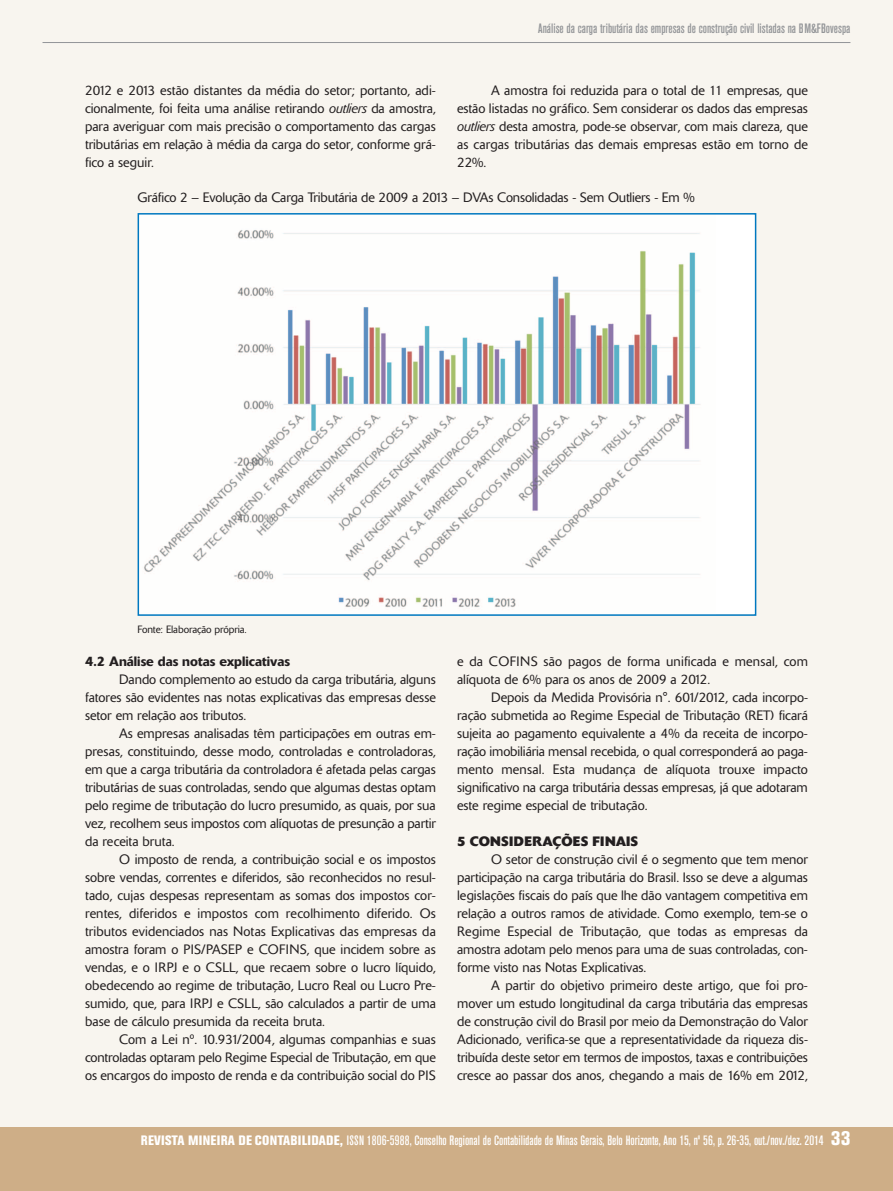
<style>
.page{position:relative;width:893px;height:1191px;background:#f8f5ef}
.page>*{position:absolute;margin:0;border:0;box-sizing:border-box;transform-origin:0 0}
.t1{font:300 13.5px/18px "Delta";color:#231f20;text-align:justify}
.t2{font:500 condensed 13.5px "Akzidenz Grotesk BE";color:#fff}
.t3{font:500 condensed 13.5px "Akzidenz Grotesk BE";color:#939598}
.t4{font:500 13.5px "Delta";color:#231f20}
.t5{font:700 13.5px "Delta";letter-spacing:.02em;color:#231f20}
.t6{font:300 10.5px "Delta";letter-spacing:-.01em;color:#231f20}
.s1{font-style:italic}
.s2{font-weight:800}
.s3{font-weight:800;font-size:19.5px}
</style>
<div class="page">
<div style="left:0;top:1127px;width:893px;height:64px;background:#ceae87"></div>
<hr style="left:43px;top:42px;width:807px;height:1px;background:#939598">
<div style="left:139px;top:214px;width:616px;height:400px;background:#fff"></div>
<img style="left:144px;top:230px;width:557px;height:379px">
<div style="left:138px;top:213px;width:618px;height:403px;border:2px solid #0078c0"></div>
<p class="t3" style="left:538px;top:23px;width:314px">Análise da carga tributária das empresas de construção civil listadas na BM&amp;FBovespa</p>
<p class="t1" style="left:85px;top:82px;width:352px">2012 e 2013 estão distantes da média do setor; portanto, adi&shy;cionalmente, foi feita uma análise retirando <span class="s1">outliers</span> da amostra, para averiguar com mais precisão o comportamento das cargas tributárias em relação à média da carga do setor, conforme grá&shy;fico a seguir.</p>
<p class="t1" style="left:457px;top:82px;width:352px;text-indent:34px">A amostra foi reduzida para o total de 11 empresas, que estão listadas no gráfico. Sem considerar os dados das empresas <span class="s1">outliers</span> desta amostra, pode-se observar, com mais clareza, que as cargas tributárias das demais empresas estão em torno de 22%.</p>
<p class="t1" style="left:138px;top:189px;width:559px">Gráfico 2 – Evolução da Carga Tributária de 2009 a 2013 – DVAs Consolidadas - Sem Outliers - Em %</p>
<p class="t6" style="left:138px;top:625px;width:111px">Fonte: Elaboração própria.</p>
<p class="t4" style="left:85px;top:657px;width:207px">4.2 Análise das notas explicativas</p>
<p class="t1" style="left:85px;top:672px;width:352px;text-indent:34px">Dando complemento ao estudo da carga tributária, alguns fatores são evidentes nas notas explicativas das empresas desse setor em relação aos tributos.</p>
<p class="t1" style="left:85px;top:726px;width:352px;text-indent:34px">As empresas analisadas têm participações em outras em&shy;presas, constituindo, desse modo, controladas e controladoras, em que a carga tributária da controladora é afetada pelas cargas tributárias de suas controladas, sendo que algumas destas optam pelo regime de tributação do lucro presumido, as quais, por sua vez, recolhem seus impostos com alíquotas de presunção a partir da receita bruta.</p>
<p class="t1" style="left:85px;top:852px;width:352px;text-indent:34px">O imposto de renda, a contribuição social e os impostos sobre vendas, correntes e diferidos, são reconhecidos no resul&shy;tado, cujas despesas representam as somas dos impostos cor&shy;rentes, diferidos e impostos com recolhimento diferido. Os tributos evidenciados nas Notas Explicativas das empresas da amostra foram o PIS/PASEP e COFINS, que incidem sobre as vendas, e o IRPJ e o CSLL, que recaem sobre o lucro líquido, obedecendo ao regime de tributação, Lucro Real ou Lucro Pre&shy;sumido, que, para IRPJ e CSLL, são calculados a partir de uma base de cálculo presumida da receita bruta.</p>
<p class="t1" style="left:85px;top:1032px;width:352px;text-indent:34px">Com a Lei nº. 10.931/2004, algumas companhias e suas controladas optaram pelo Regime Especial de Tributação, em que os encargos do imposto de renda e da contribuição social do PIS</p>
<p class="t1" style="left:457px;top:654px;width:352px">e da COFINS são pagos de forma unificada e mensal, com alíquota de 6% para os anos de 2009 a 2012.</p>
<p class="t1" style="left:457px;top:690px;width:352px;text-indent:34px">Depois da Medida Provisória n°. 601/2012, cada incorpo&shy;ração submetida ao Regime Especial de Tributação (RET) ficará sujeita ao pagamento equivalente a 4% da receita de incorpo&shy;ração imobiliária mensal recebida, o qual corresponderá ao paga&shy;mento mensal. Esta mudança de alíquota trouxe impacto significativo na carga tributária dessas empresas, já que adotaram este regime especial de tributação.</p>
<p class="t5" style="left:457px;top:837px;width:183px">5 CONSIDERAÇÕES FINAIS</p>
<p class="t1" style="left:457px;top:852px;width:352px;text-indent:34px">O setor de construção civil é o segmento que tem menor participação na carga tributária do Brasil. Isso se deve a algumas legislações fiscais do país que lhe dão vantagem competitiva em relação a outros ramos de atividade. Como exemplo, tem-se o Regime Especial de Tributação, que todas as empresas da amostra adotam pelo menos para uma de suas controladas, con&shy;forme visto nas Notas Explicativas.</p>
<p class="t1" style="left:457px;top:978px;width:352px;text-indent:34px">A partir do objetivo primeiro deste artigo, que foi pro&shy;mover um estudo longitudinal da carga tributária das empresas de construção civil do Brasil por meio da Demonstração do Valor Adicionado, verifica-se que a representatividade da riqueza dis&shy;tribuída deste setor em termos de impostos, taxas e contribuições cresce ao passar dos anos, chegando a mais de 16% em 2012,</p>
<p class="t2" style="left:141px;top:1135px;width:711px"><span class="s2">REVISTA MINEIRA DE CONTABILIDADE,</span> ISSN 1806-5988, Conselho Regional de Contabilidade de Minas Gerais, Belo Horizonte, Ano 15, nº 56, p. 26-35, out./nov./dez. 2014 <span class="s3">33</span></p>
</div>
